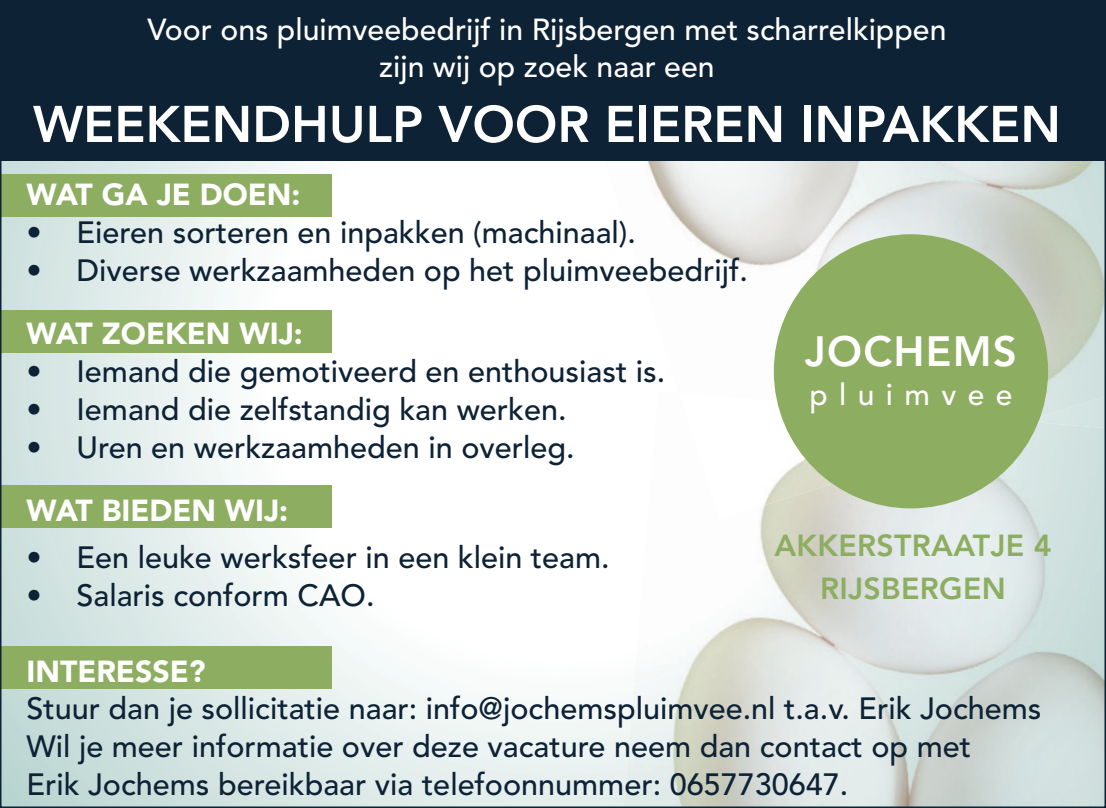
<style>
.page{position:relative;width:1106px;height:808px;background:#fff}
.page>*{position:absolute;margin:0;border:0;box-sizing:border-box;transform-origin:0 0}
.t1{font:800 51px "Avenir LT Std";color:#fff}
.t2{font:800 42px "Avenir LT Std";letter-spacing:.03em;color:#fff}
.t3{font:500 30.6px/37.8px "Avenir LT Std";color:#0e2236}
.t4{font:500 30.3px/37.5px "Avenir LT Std";color:#fff;text-align:center}
.t5{font:900 30.3px "Avenir LT Std";color:#fff}
.t6{font:800 30.3px/42.3px "Avenir LT Std";letter-spacing:.01em;color:#8dad61;text-align:center}
.t7{font:500 30px "Avenir LT Std";letter-spacing:.38em;color:#fff}
</style>
<div class="page">
<svg style="left:3px;top:160px;width:620px;height:645px"></svg>
<div style="left:0;top:485px;width:332px;height:43px;background:#8dad61"></div>
<img style="left:623px;top:421px;width:480px;height:384px">
<img style="left:553px;top:160px;width:550px;height:261px">
<img style="left:679px;top:393px;width:347px;height:127px">
<div style="left:0;top:646px;width:332px;height:43px;background:#8dad61"></div>
<div style="left:0;top:310px;width:332px;height:43px;background:#8dad61"></div>
<div style="left:0;top:174px;width:332px;height:43px;background:#8dad61"></div>
<div style="left:0;top:0;width:1106px;height:160px;background:#0e2236"></div>
<div style="left:773px;top:234px;width:275px;height:274px;background:#8dad61;border-radius:50%"></div>
<p class="t4" style="left:147px;top:11px;width:800px">Voor ons pluimveebedrijf in Rijsbergen met scharrelkippen zijn wij op zoek naar een</p>
<h1 class="t1" style="left:33px;top:94px;width:1029px">WEEKENDHULP VOOR EIEREN INPAKKEN</h1>
<p class="t5" style="left:26px;top:176px;width:275px">WAT GA JE DOEN:</p>
<p class="t3" style="left:26px;top:214px;width:611px">• Eieren sorteren en inpakken (machinaal).</p>
<p class="t3" style="left:26px;top:252px;width:723px">• Diverse werkzaamheden op het pluimveebedrijf.</p>
<p class="t5" style="left:26px;top:315px;width:278px">WAT ZOEKEN WIJ:</p>
<p class="t3" style="left:26px;top:353px;width:640px">• Iemand die gemotiveerd en enthousiast is.</p>
<p class="t3" style="left:26px;top:391px;width:541px">• Iemand die zelfstandig kan werken.</p>
<p class="t3" style="left:26px;top:429px;width:550px">• Uren en werkzaamheden in overleg.</p>
<p class="t5" style="left:26px;top:492px;width:263px">WAT BIEDEN WIJ:</p>
<p class="t3" style="left:26px;top:539px;width:585px">• Een leuke werksfeer in een klein team.</p>
<p class="t3" style="left:26px;top:577px;width:349px">• Salaris conform CAO.</p>
<h2 class="t2" style="left:805px;top:327px;width:214px">JOCHEMS</h2>
<p class="t7" style="left:809px;top:377px;width:205px">pluimvee</p>
<p class="t6" style="left:774px;top:525px;width:279px">AKKERSTRAATJE 4<br>RIJSBERGEN</p>
<p class="t5" style="left:26px;top:653px;width:181px">INTERESSE?</p>
<p class="t3" style="left:26px;top:691px;width:1016px">Stuur dan je sollicitatie naar: info@jochemspluimvee.nl t.a.v. Erik Jochems<br>Wil je meer informatie over deze vacature neem dan contact op met<br>Erik Jochems bereikbaar via telefoonnummer: 0657730647.</p>
</div>
